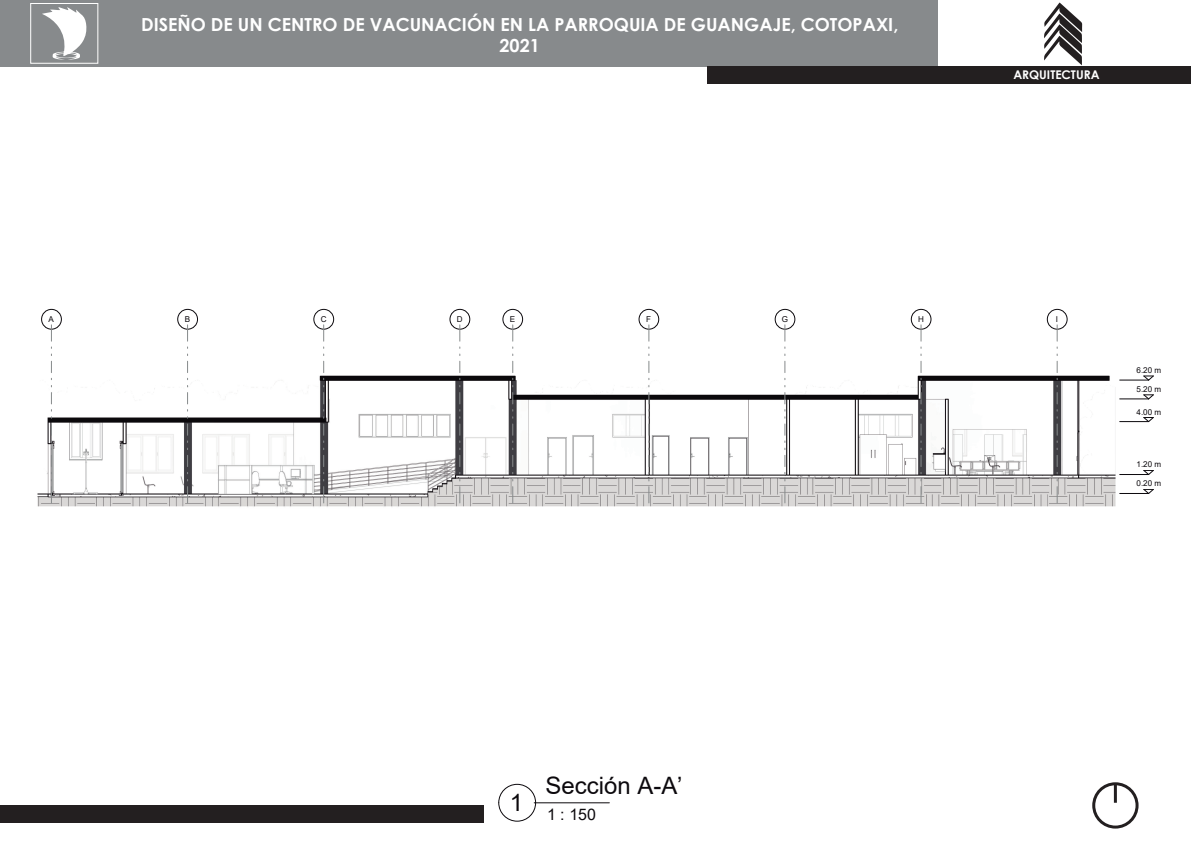
<style>
.page{position:relative;width:1191px;height:842px;background:#fff}
.page>*{position:absolute;margin:0;border:0;box-sizing:border-box;transform-origin:0 0}
.t1{font:24px "Arial";color:#0c090d}
.t2{font:700 18px/21.6px "Century Gothic";color:#fff;text-align:center}
.t3{font:15.9px "Arial";color:#0c090d}
.t4{font:700 12px "Century Gothic";color:#fff}
.t5{font:8.1px "Arial";letter-spacing:.015em;color:#0c090d}
</style>
<div class="page">
<div style="left:0;top:0;width:938px;height:67px;background:#878a8c"></div>
<svg style="left:42px;top:7px;width:45px;height:53px"></svg>
<svg style="left:1044px;top:3px;width:38px;height:62px"></svg>
<div style="left:707px;top:67px;width:484px;height:17px;background:#231f20"></div>
<div style="left:0;top:805px;width:483px;height:17px;background:#231f20"></div>
<div style="left:30px;top:3px;width:68px;height:61px;border:1px solid #fff"></div>
<div style="left:1092px;top:782px;width:46px;height:46px;border:3px solid #231f20;border-radius:50%"></div>
<hr style="left:1113px;top:784px;width:3px;height:19px;background:#231f20">
<img style="left:37px;top:308px;width:1117px;height:199px">
<div style="left:1136px;top:479px;width:25px;height:9px;background:#fff"></div>
<svg style="left:1119px;top:489px;width:34px;height:5px"></svg>
<div style="left:1136px;top:407px;width:25px;height:9px;background:#fff"></div>
<svg style="left:1119px;top:417px;width:34px;height:5px"></svg>
<div style="left:41px;top:309px;width:20px;height:20px;border:1px solid #0c090d;border-radius:50%"></div>
<div style="left:49px;top:315px;width:5px;height:9px;background:#fff"></div>
<svg style="left:51px;top:487px;width:1px;height:16px"></svg>
<svg style="left:51px;top:448px;width:1px;height:33px"></svg>
<svg style="left:51px;top:354px;width:1px;height:33px"></svg>
<svg style="left:51px;top:325px;width:1px;height:16px"></svg>
<div style="left:178px;top:309px;width:20px;height:20px;border:1px solid #0c090d;border-radius:50%"></div>
<div style="left:185px;top:315px;width:5px;height:9px;background:#fff"></div>
<svg style="left:187px;top:487px;width:1px;height:16px"></svg>
<svg style="left:187px;top:448px;width:1px;height:33px"></svg>
<svg style="left:187px;top:354px;width:1px;height:33px"></svg>
<svg style="left:187px;top:325px;width:1px;height:16px"></svg>
<div style="left:314px;top:309px;width:20px;height:20px;border:1px solid #0c090d;border-radius:50%"></div>
<div style="left:321px;top:315px;width:5px;height:9px;background:#fff"></div>
<svg style="left:323px;top:487px;width:1px;height:16px"></svg>
<svg style="left:323px;top:448px;width:1px;height:33px"></svg>
<svg style="left:323px;top:354px;width:1px;height:33px"></svg>
<svg style="left:323px;top:325px;width:1px;height:16px"></svg>
<div style="left:450px;top:309px;width:20px;height:20px;border:1px solid #0c090d;border-radius:50%"></div>
<div style="left:457px;top:315px;width:5px;height:9px;background:#fff"></div>
<svg style="left:459px;top:487px;width:1px;height:16px"></svg>
<svg style="left:459px;top:448px;width:1px;height:33px"></svg>
<svg style="left:459px;top:354px;width:1px;height:33px"></svg>
<svg style="left:459px;top:325px;width:1px;height:16px"></svg>
<div style="left:503px;top:309px;width:20px;height:20px;border:1px solid #0c090d;border-radius:50%"></div>
<div style="left:510px;top:315px;width:5px;height:9px;background:#fff"></div>
<svg style="left:512px;top:487px;width:1px;height:16px"></svg>
<svg style="left:512px;top:448px;width:1px;height:33px"></svg>
<svg style="left:512px;top:354px;width:1px;height:33px"></svg>
<svg style="left:512px;top:325px;width:1px;height:16px"></svg>
<div style="left:639px;top:309px;width:20px;height:20px;border:1px solid #0c090d;border-radius:50%"></div>
<div style="left:646px;top:315px;width:5px;height:9px;background:#fff"></div>
<svg style="left:648px;top:487px;width:1px;height:16px"></svg>
<svg style="left:648px;top:448px;width:1px;height:33px"></svg>
<svg style="left:648px;top:354px;width:1px;height:33px"></svg>
<svg style="left:648px;top:325px;width:1px;height:16px"></svg>
<div style="left:775px;top:309px;width:20px;height:20px;border:1px solid #0c090d;border-radius:50%"></div>
<div style="left:781px;top:315px;width:7px;height:9px;background:#fff"></div>
<svg style="left:784px;top:487px;width:1px;height:16px"></svg>
<svg style="left:784px;top:448px;width:1px;height:33px"></svg>
<svg style="left:784px;top:354px;width:1px;height:33px"></svg>
<svg style="left:784px;top:325px;width:1px;height:16px"></svg>
<div style="left:911px;top:309px;width:20px;height:20px;border:1px solid #0c090d;border-radius:50%"></div>
<div style="left:918px;top:315px;width:5px;height:9px;background:#fff"></div>
<svg style="left:921px;top:487px;width:1px;height:16px"></svg>
<svg style="left:921px;top:448px;width:1px;height:33px"></svg>
<svg style="left:921px;top:354px;width:1px;height:33px"></svg>
<svg style="left:921px;top:325px;width:1px;height:16px"></svg>
<div style="left:1047px;top:309px;width:20px;height:20px;border:1px solid #0c090d;border-radius:50%"></div>
<svg style="left:1057px;top:487px;width:1px;height:16px"></svg>
<svg style="left:1057px;top:448px;width:1px;height:33px"></svg>
<svg style="left:1057px;top:354px;width:1px;height:33px"></svg>
<svg style="left:1056px;top:315px;width:2px;height:26px"></svg>
<div style="left:1136px;top:460px;width:25px;height:9px;background:#fff"></div>
<svg style="left:1119px;top:470px;width:34px;height:5px"></svg>
<div style="left:1136px;top:384px;width:25px;height:10px;background:#fff"></div>
<svg style="left:1119px;top:394px;width:34px;height:6px"></svg>
<div style="left:1136px;top:366px;width:25px;height:9px;background:#fff"></div>
<svg style="left:1119px;top:376px;width:34px;height:5px"></svg>
<svg style="left:498px;top:784px;width:38px;height:37px"></svg>
<hr style="left:534px;top:803px;width:75px;height:1px;background:#0c090d">
<p class="t2" style="left:141px;top:12px;width:759px">DISEÑO DE UN CENTRO DE VACUNACIÓN EN LA PARROQUIA DE GUANGAJE, COTOPAXI,<br>2021</p>
<p class="t4" style="left:1013px;top:66px;width:88px">ARQUITECTURA</p>
<p class="t5" style="left:49px;top:314px;width:7px">A</p>
<p class="t5" style="left:185px;top:314px;width:7px">B</p>
<p class="t5" style="left:321px;top:314px;width:7px">C</p>
<p class="t5" style="left:457px;top:314px;width:7px">D</p>
<p class="t5" style="left:510px;top:314px;width:7px">E</p>
<p class="t5" style="left:646px;top:314px;width:6px">F</p>
<p class="t5" style="left:781px;top:314px;width:8px">G</p>
<p class="t5" style="left:918px;top:314px;width:7px">H</p>
<p class="t5" style="left:1056px;top:314px;width:4px">I</p>
<p class="t5" style="left:1136px;top:364px;width:26px">6.20 m</p>
<p class="t5" style="left:1136px;top:383px;width:26px">5.20 m</p>
<p class="t5" style="left:1136px;top:406px;width:26px">4.00 m</p>
<p class="t5" style="left:1136px;top:459px;width:26px">1.20 m</p>
<p class="t5" style="left:1136px;top:478px;width:26px">0.20 m</p>
<h1 class="t1" style="left:510px;top:786px;width:15px">1</h1>
<h1 class="t1" style="left:545px;top:769px;width:139px">Sección A-A’</h1>
<p class="t3" style="left:547px;top:803px;width:50px">1 : 150</p>
</div>
